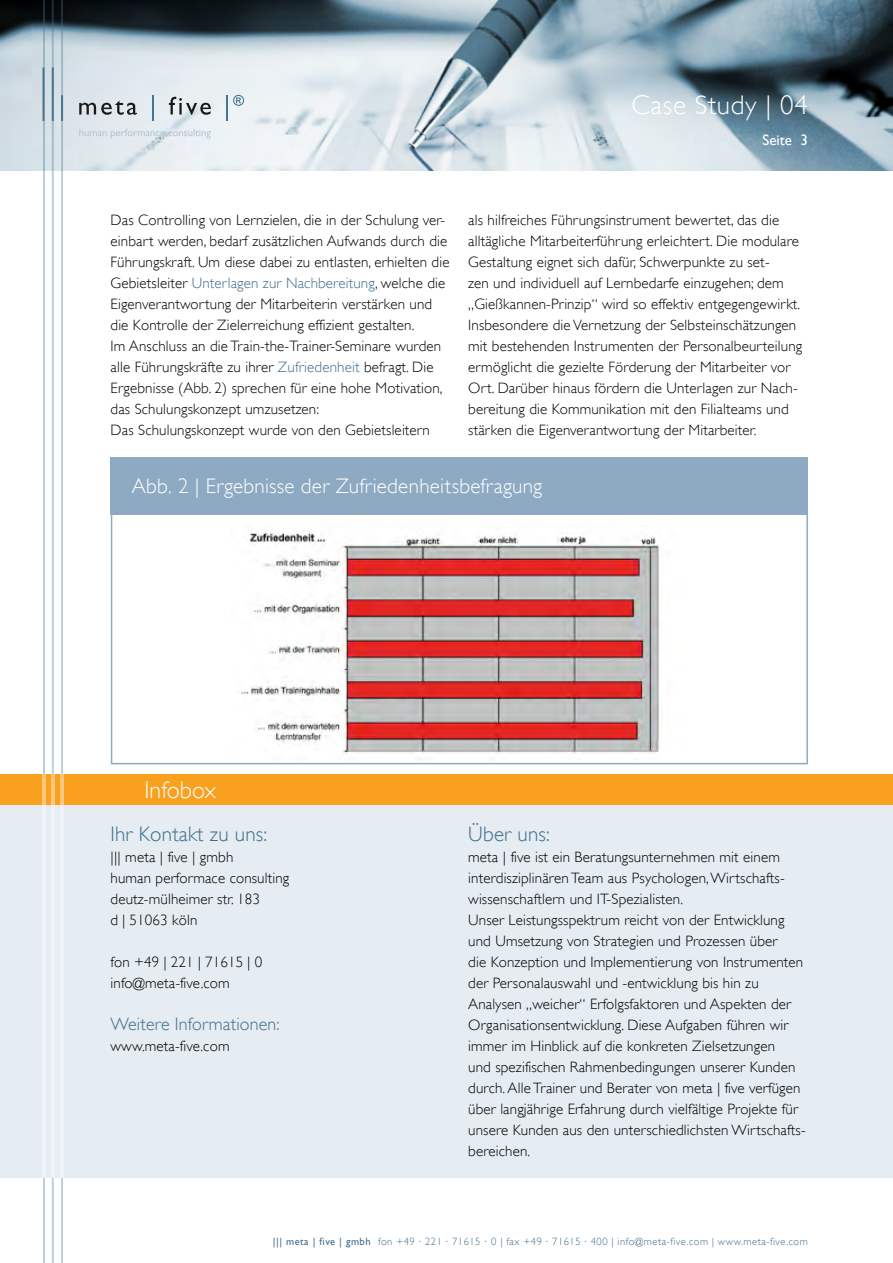
<style>
.page{position:relative;width:893px;height:1263px;background:#fff}
.page>*{position:absolute;margin:0;border:0;box-sizing:border-box;transform-origin:0 0}
.t1{font:300 27px "Gill Sans";letter-spacing:.025em;color:#fff}
.t2{font:300 24px "Gill Sans";color:#fff}
.t3{font:300 21px "Gill Sans";letter-spacing:.015em;color:#fff}
.t4{font:300 21px "Gill Sans";letter-spacing:.01em;color:#406d8c}
.t5{font:300 18px "Gill Sans";letter-spacing:.01em;color:#406d8c}
.t6{font:300 15px/21px "Gill Sans";letter-spacing:.01em;color:#000}
.t7{font:15px "Gill Sans";color:#fff}
.t8{font:300 10.5px "Gill Sans";letter-spacing:.05em;color:#406d8c}
.s1{color:#406d8c}
.s2{font-weight:400}
</style>
<div class="page">
<img style="left:0;top:0;width:893px;height:170px">
<hr style="left:43px;top:0;width:1px;height:1263px;background:#467592">
<hr style="left:52px;top:0;width:2px;height:1263px;background:#467592">
<hr style="left:61px;top:0;width:2px;height:1263px;background:#467592">
<svg style="left:79px;top:101px;width:58px;height:14px"></svg>
<hr style="left:152px;top:95px;width:2px;height:26px;background:#467592">
<svg style="left:169px;top:96px;width:42px;height:19px"></svg>
<hr style="left:226px;top:95px;width:2px;height:26px;background:#467592">
<svg style="left:79px;top:129px;width:132px;height:10px"></svg>
<svg style="left:233px;top:95px;width:11px;height:11px"></svg>
<div style="left:0;top:805px;width:893px;height:373px;background:#e5ecf2"></div>
<div style="left:0;top:774px;width:893px;height:31px;background:#f9a01e"></div>
<hr style="left:43px;top:774px;width:3px;height:404px;background:#fff">
<hr style="left:52px;top:774px;width:3px;height:404px;background:#fff">
<hr style="left:61px;top:774px;width:3px;height:404px;background:#fff">
<img style="left:241px;top:531px;width:419px;height:229px">
<div style="left:111px;top:457px;width:697px;height:57px;background:#8eaac2"></div>
<h1 class="t1" style="left:632px;top:90px;width:178px">Case Study | 04</h1>
<p class="t7" style="left:763px;top:131px;width:47px">Seite 3</p>
<p class="t6" style="left:111px;top:210px;width:341px">Das Controlling von Lernzielen, die in der Schulung ver&shy;einbart werden, bedarf zusätzlichen Aufwands durch die Führungskraft. Um diese dabei zu entlasten, erhielten die Gebietsleiter <span class="s1">Unterlagen zur Nachbereitung</span>, welche die Eigenverantwortung der Mitarbeiterin verstärken und die Kontrolle der Zielerreichung effizient gestalten.<br>Im Anschluss an die Train-the-Trainer-Seminare wurden alle Führungskräfte zu ihrer <span class="s1">Zufriedenheit</span> befragt. Die Ergebnisse (Abb. 2) sprechen für eine hohe Motivation, das Schulungskonzept umzusetzen:<br>Das Schulungskonzept wurde von den Gebietsleitern</p>
<p class="t6" style="left:468px;top:210px;width:335px">als hilfreiches Führungsinstrument bewertet, das die alltägliche Mitarbeiterführung erleichtert. Die modulare Gestaltung eignet sich dafür, Schwerpunkte zu set-<br>zen und individuell auf Lernbedarfe einzugehen; dem „Gießkannen-Prinzip“ wird so effektiv entgegengewirkt.<br>Insbesondere die Vernetzung der Selbsteinschätzungen mit bestehenden Instrumenten der Personalbeurteilung ermöglicht die gezielte Förderung der Mitarbeiter vor Ort. Darüber hinaus fördern die Unterlagen zur Nach&shy;bereitung die Kommunikation mit den Filialteams und stärken die Eigenverantwortung der Mitarbeiter.</p>
<h3 class="t3" style="left:132px;top:474px;width:412px">Abb. 2 | Ergebnisse der Zufriedenheitsbefragung</h3>
<h2 class="t2" style="left:145px;top:776px;width:73px">Infobox</h2>
<h3 class="t4" style="left:111px;top:822px;width:158px">Ihr Kontakt zu uns:</h3>
<p class="t6" style="left:111px;top:846px;width:180px">||| meta | five | gmbh<br>human performace consulting deutz-mülheimer str. 183<br>d | 51063 köln</p>
<p class="t6" style="left:111px;top:951px;width:153px">fon +49 | 221 | 71615 | 0 info@meta-five.com</p>
<p class="t5" style="left:111px;top:1014px;width:171px">Weitere Informationen:</p>
<p class="t6" style="left:111px;top:1036px;width:121px">www.meta-five.com</p>
<h3 class="t4" style="left:468px;top:822px;width:83px">Über uns:</h3>
<p class="t6" style="left:468px;top:846px;width:339px">meta | five ist ein Beratungsunternehmen mit einem interdisziplinären Team aus Psychologen, Wirtschafts&shy;wissenschaftlern und IT-Spezialisten.<br>Unser Leistungsspektrum reicht von der Entwicklung und Umsetzung von Strategien und Prozessen über<br>die Konzeption und Implementierung von Instrumenten der Personalauswahl und -entwicklung bis hin zu Analysen „weicher“ Erfolgsfaktoren und Aspekten der Organisationsentwicklung. Diese Aufgaben führen wir immer im Hinblick auf die konkreten Zielsetzungen<br>und spezifischen Rahmenbedingungen unserer Kunden durch. Alle Trainer und Berater von meta | five verfügen über langjährige Erfahrung durch vielfältige Projekte für unsere Kunden aus den unterschiedlichsten Wirtschafts&shy;bereichen.</p>
<p class="t8" style="left:273px;top:1235px;width:537px"><span class="s2">||| meta | five | gmbh</span> fon +49 221 71615 0 | fax +49 71615 400 | info@meta-five.com | www.meta-five.com</p>
</div>
